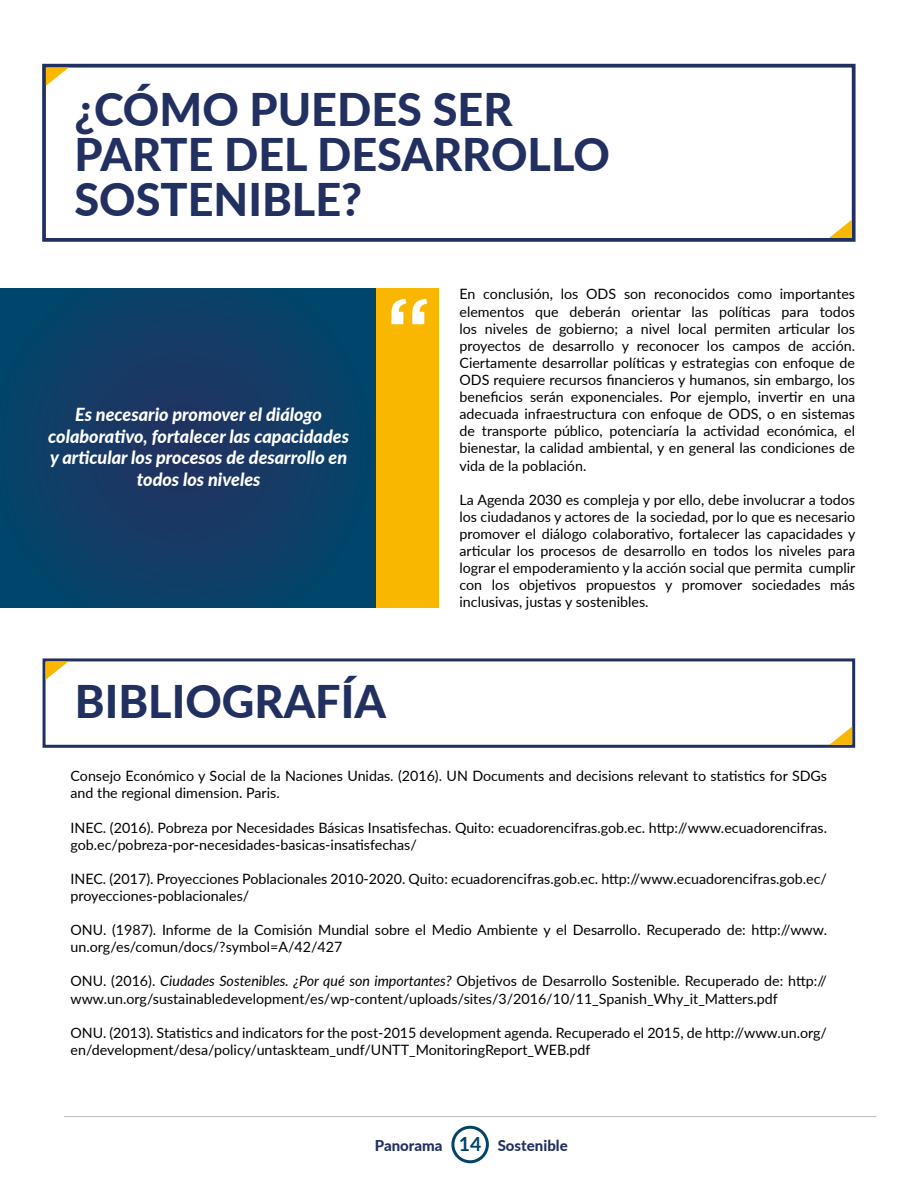
<style>
.page{position:relative;width:919px;height:1191px;background:#fff}
.page>*{position:absolute;margin:0;border:0;box-sizing:border-box;transform-origin:0 0}
.t1{font:500 90px "Gotham";color:#fff}
.t2{font:800 45px/45px "Lato";color:#213060}
.t3{font:italic 800 18px/21.6px "Lato";color:#fff;text-align:center}
.t4{font:800 15px "Lato";color:#213060}
.t5{font:14.25px/17.1px "Lato";color:#000}
.s1{font-style:italic}
.s2{font-weight:700;font-size:19.5px;color:#00446a}
</style>
<div class="page">
<div style="left:451px;top:1125px;width:38px;height:38px;border:3px solid #00446a;border-radius:50%"></div>
<hr style="left:64px;top:1116px;width:812px;height:1px;background:#bcbcbc">
<svg style="left:0;top:288px;width:376px;height:319px;background:#0e3e67"></svg>
<div style="left:42px;top:64px;width:813px;height:178px;border:4px solid #213060"></div>
<div style="left:43px;top:658px;width:812px;height:89px;border:3px solid #213060"></div>
<svg style="left:829px;top:220px;width:22px;height:18px"></svg>
<svg style="left:829px;top:726px;width:23px;height:19px"></svg>
<div style="left:376px;top:288px;width:62px;height:319px;background:#fab700"></div>
<svg style="left:46px;top:68px;width:23px;height:18px"></svg>
<svg style="left:45px;top:661px;width:23px;height:19px"></svg>
<h2 class="t2" style="left:74px;top:85px;width:537px">¿CÓMO PUEDES SER<br>PARTE DEL DESARROLLO<br>SOSTENIBLE?</h2>
<p class="t3" style="left:48px;top:403px;width:302px">Es necesario promover el diálogo colaborativo, fortalecer las capacidades y articular los procesos de desarrollo en todos los niveles</p>
<h1 class="t1" style="left:386px;top:279px;width:47px">“</h1>
<h2 class="t2" style="left:75px;top:677px;width:312px">BIBLIOGRAFÍA</h2>
<p class="t5" style="left:459px;top:285px;width:397px;text-align:justify">En conclusión, los ODS son reconocidos como importantes elementos que deberán orientar las políticas para todos los niveles de gobierno; a nivel local permiten articular los proyectos de desarrollo y reconocer los campos de acción.<br>Ciertamente desarrollar políticas y estrategias con enfoque de ODS requiere recursos financieros y humanos, sin embargo, los beneficios serán exponenciales. Por ejemplo, invertir en una adecuada infraestructura con enfoque de ODS, o en sistemas de transporte público, potenciaría la actividad económica, el bienestar, la calidad ambiental, y en general las condiciones de vida de la población.</p>
<p class="t5" style="left:459px;top:490px;width:397px;text-align:justify">La Agenda 2030 es compleja y por ello, debe involucrar a todos los ciudadanos y actores de la sociedad, por lo que es necesario promover el diálogo colaborativo, fortalecer las capacidades y articular los procesos de desarrollo en todos los niveles para lograr el empoderamiento y la acción social que permita cumplir con los objetivos propuestos y promover sociedades más inclusivas, justas y sostenibles.</p>
<p class="t5" style="left:71px;top:767px;width:758px">Consejo Económico y Social de la Naciones Unidas. (2016). UN Documents and decisions relevant to statistics for SDGs and the regional dimension. Paris.</p>
<p class="t5" style="left:71px;top:818px;width:758px">INEC. (2016). Pobreza por Necesidades Básicas Insatisfechas. Quito: ecuadorencifras.gob.ec. http://www.ecuadorencifras. gob.ec/pobreza-por-necesidades-basicas-insatisfechas/</p>
<p class="t5" style="left:71px;top:869px;width:758px">INEC. (2017). Proyecciones Poblacionales 2010-2020. Quito: ecuadorencifras.gob.ec. http://www.ecuadorencifras.gob.ec/ proyecciones-poblacionales/</p>
<p class="t5" style="left:71px;top:920px;width:758px">ONU. (1987). Informe de la Comisión Mundial sobre el Medio Ambiente y el Desarrollo. Recuperado de: http://www. un.org/es/comun/docs/?symbol=A/42/427</p>
<p class="t5" style="left:71px;top:972px;width:758px">ONU. (2016). <span class="s1">Ciudades Sostenibles. ¿Por qué son importantes?</span> Objetivos de Desarrollo Sostenible. Recuperado de: http:// www.un.org/sustainabledevelopment/es/wp-content/uploads/sites/3/2016/10/11_Spanish_Why_it_Matters.pdf</p>
<p class="t5" style="left:71px;top:1023px;width:758px">ONU. (2013). Statistics and indicators for the post-2015 development agenda. Recuperado el 2015, de http://www.un.org/ en/development/desa/policy/untaskteam_undf/UNTT_MonitoringReport_WEB.pdf</p>
<p class="t4" style="left:375px;top:1134px;width:194px">Panorama <span class="s2">14</span> Sostenible</p>
</div>
